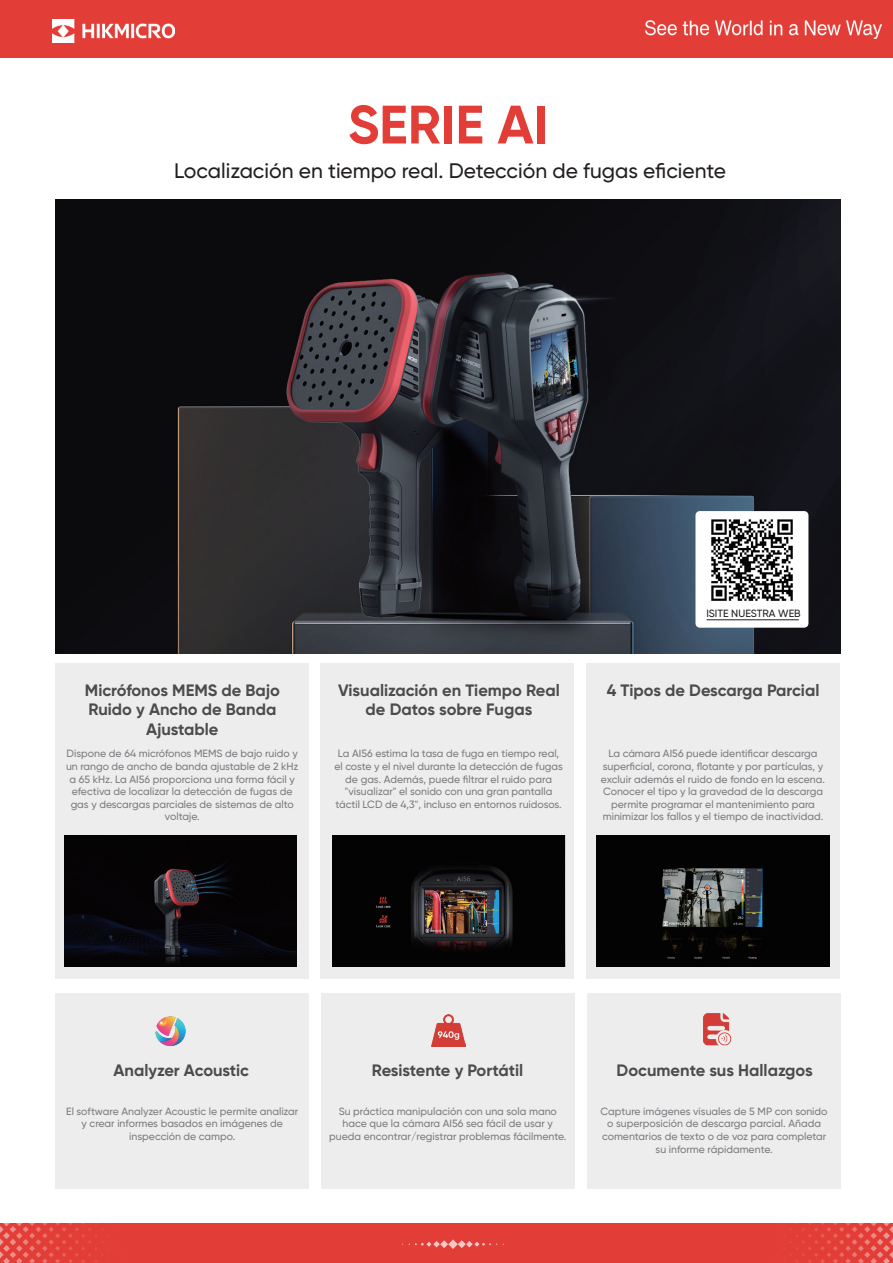
<style>
.page{position:relative;width:893px;height:1263px;background:#fff}
.page>*{position:absolute;margin:0;border:0;box-sizing:border-box;transform-origin:0 0}
.t1{font:700 54px "Gilroy";color:#e23e37}
.t2{font:500 21px "Gilroy";color:#231f20}
.t3{font:700 16.5px/19.8px "Gilroy";color:#4b4c4d;text-align:center}
.t4{font:500 10.5px/12.6px "Gilroy";color:#7a7c7f;text-align:center}
.t5{font:500 10.5px "Gilroy";color:#231f20}
</style>
<div class="page">
<div style="left:0;top:0;width:893px;height:57px;background:#e23e37"></div>
<div style="left:0;top:1224px;width:893px;height:39px;background:#e23e37"></div>
<div style="left:321px;top:663px;width:253px;height:316px;background:#ededed"></div>
<div style="left:586px;top:663px;width:253px;height:316px;background:#ededed"></div>
<div style="left:55px;top:993px;width:253px;height:196px;background:#ededed"></div>
<div style="left:321px;top:993px;width:253px;height:196px;background:#ededed"></div>
<div style="left:587px;top:993px;width:253px;height:196px;background:#ededed"></div>
<div style="left:55px;top:663px;width:253px;height:316px;background:#ededed"></div>
<img style="left:55px;top:200px;width:785px;height:453px">
<div style="left:695px;top:511px;width:113px;height:117px;background:#fff;border-radius:4px"></div>
<img style="left:711px;top:519px;width:82px;height:82px">
<hr style="left:707px;top:619px;width:92px;height:1px;background:#231f20">
<img style="left:52px;top:19px;width:123px;height:24px">
<img style="left:645px;top:21px;width:236px;height:17px">
<img style="left:64px;top:835px;width:233px;height:131px">
<img style="left:332px;top:835px;width:233px;height:131px">
<img style="left:597px;top:835px;width:232px;height:131px">
<img style="left:704px;top:1013px;width:28px;height:32px">
<img style="left:431px;top:1014px;width:34px;height:32px">
<img style="left:154px;top:1014px;width:34px;height:32px">
<img style="left:0;top:1223px;width:129px;height:40px">
<img style="left:764px;top:1223px;width:129px;height:40px">
<svg style="left:402px;top:1239px;width:95px;height:10px"></svg>
<h1 class="t1" style="left:348px;top:91px;width:202px">SERIE AI</h1>
<h2 class="t2" style="left:174px;top:157px;width:553px">Localización en tiempo real. Detección de fugas eficiente</h2>
<h3 class="t3" style="left:85px;top:680px;width:196px">Micrófonos MEMS de Bajo<br>Ruido y Ancho de Banda<br>Ajustable</h3>
<p class="t4" style="left:66px;top:747px;width:234px">Dispone de 64 micrófonos MEMS de bajo ruido y un rango de ancho de banda ajustable de 2 kHz a 65 kHz. La AI56 proporciona una forma fácil y efectiva de localizar la detección de fugas de gas y descargas parciales de sistemas de alto voltaje.</p>
<p class="t5" style="left:706px;top:607px;width:96px">ISITE NUESTRA WEB</p>
<h3 class="t3" style="left:338px;top:680px;width:223px">Visualización en Tiempo Real de Datos sobre Fugas</h3>
<h3 class="t3" style="left:607px;top:680px;width:214px">4 Tipos de Descarga Parcial</h3>
<p class="t4" style="left:334px;top:747px;width:230px">La AI56 estima la tasa de fuga en tiempo real, el coste y el nivel durante la detección de fugas de gas. Además, puede filtrar el ruido para "visualizar" el sonido con una gran pantalla táctil LCD de 4,3", incluso en entornos ruidosos.</p>
<p class="t4" style="left:601px;top:747px;width:226px">La cámara AI56 puede identificar descarga superficial, corona, flotante y por partículas, y excluir además el ruido de fondo en la escena.<br>Conocer el tipo y la gravedad de la descarga permite programar el mantenimiento para minimizar los fallos y el tiempo de inactividad.</p>
<h3 class="t3" style="left:114px;top:1060px;width:137px">Analyzer Acoustic</h3>
<h3 class="t3" style="left:372px;top:1060px;width:153px">Resistente y Portátil</h3>
<h3 class="t3" style="left:617px;top:1060px;width:198px">Documente sus Hallazgos</h3>
<p class="t4" style="left:66px;top:1105px;width:234px">El software Analyzer Acoustic le permite analizar y crear informes basados en imágenes de inspección de campo.</p>
<p class="t4" style="left:329px;top:1105px;width:239px">Su práctica manipulación con una sola mano hace que la cámara AI56 sea fácil de usar y pueda encontrar/registrar problemas fácilmente.</p>
<p class="t4" style="left:601px;top:1105px;width:229px">Capture imágenes visuales de 5 MP con sonido o superposición de descarga parcial. Añada comentarios de texto o de voz para completar su informe rápidamente.</p>
</div>
